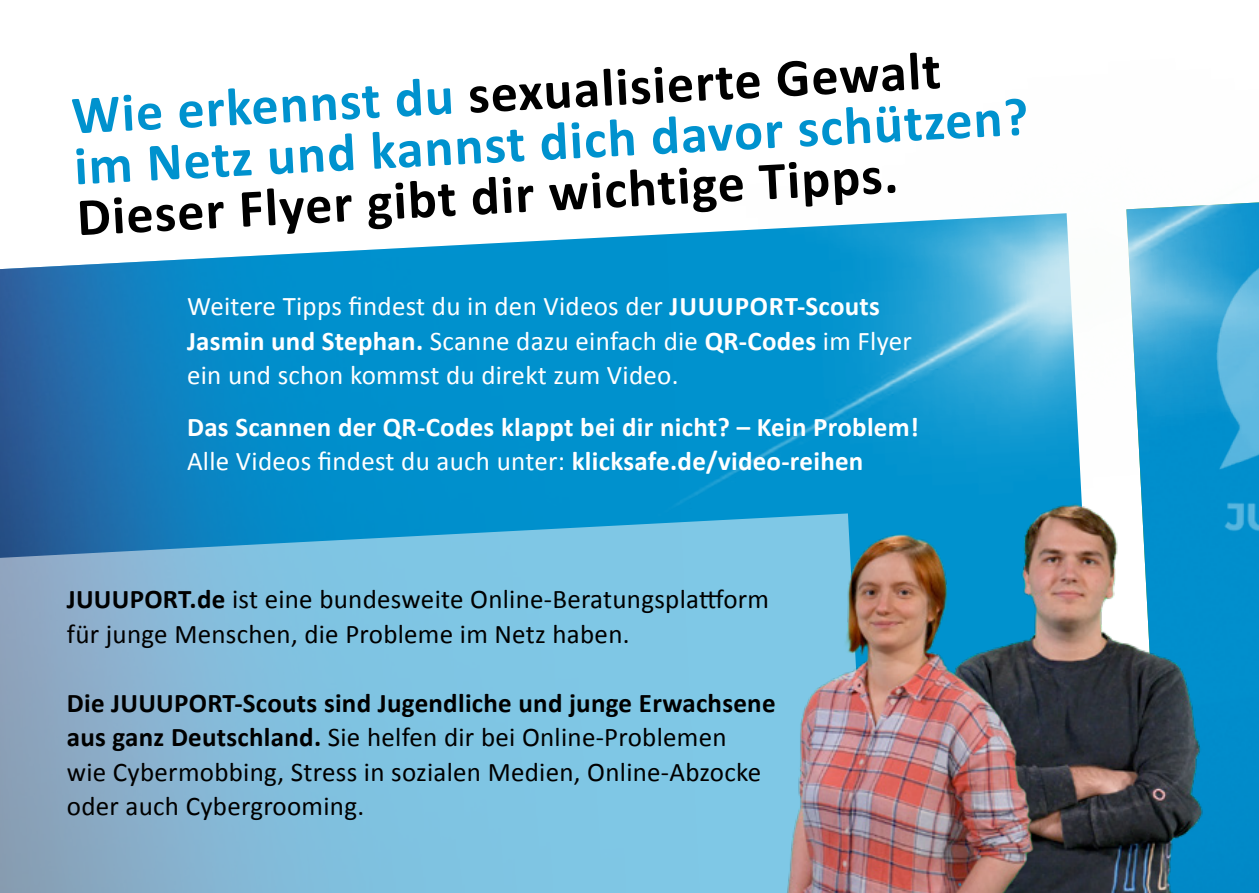
<style>
.page{position:relative;width:1259px;height:893px;background:#fff}
.page>*{position:absolute;margin:0;border:0;box-sizing:border-box;transform-origin:0 0}
.t1{font:700 54px/51px "Calibri";color:#0092ce}
.t2{font:700 54px "Calibri";color:#000}
.t3{font:27px/34.5px "Calibri";letter-spacing:.01em;color:#000}
.t4{font:27px/34.5px "Calibri";letter-spacing:.01em;color:#fff}
.t5{font:700 27px/34.5px "Calibri";letter-spacing:.01em;color:#fff}
.s1{color:#000}
.s2{font-weight:700}
.s3{font-weight:400}
</style>
<div class="page">
<img style="left:0;top:246px;width:424px;height:267px">
<div style="left:1239px;top:684px;width:20px;height:209px;background:#018bca"></div>
<img style="left:424px;top:202px;width:835px;height:482px">
<svg style="left:0;top:513px;width:870px;height:380px;background:#7ab9d9"></svg>
<img style="left:892px;top:475px;width:347px;height:418px">
<img style="left:760px;top:525px;width:287px;height:368px">
<img style="left:1165px;top:227px;width:94px;height:335px">
<h1 class="t1" style="left:70px;top:88px;width:957px;rotate:-3deg">Wie erkennst du <span class="s1">sexualisierte Gewalt<br></span>im Netz und kannst dich davor schützen?</h1>
<h1 class="t2" style="left:75px;top:179px;width:823px;rotate:-3deg">Dieser Flyer gibt dir wichtige Tipps.</h1>
<p class="t4" style="left:187px;top:288px;width:726px">Weitere Tipps findest du in den Videos der <span class="s2">JUUUPORT-Scouts<br>Jasmin und Stephan.</span> Scanne dazu einfach die <span class="s2">QR-Codes</span> im Flyer ein und schon kommst du direkt zum Video.</p>
<p class="t5" style="left:187px;top:409px;width:733px">Das Scannen der QR-Codes klappt bei dir nicht? – Kein Problem!<br><span class="s3">Alle Videos findest du auch unter:</span> klicksafe.de/video-reihen</p>
<p class="t3" style="left:67px;top:581px;width:704px"><span class="s2">JUUUPORT.de</span> ist eine bundesweite Online-Beratungsplattform für junge Menschen, die Probleme im Netz haben.</p>
<p class="t3" style="left:67px;top:685px;width:710px"><span class="s2">Die JUUUPORT-Scouts sind Jugendliche und junge Erwachsene aus ganz Deutschland.</span> Sie helfen dir bei Online-Problemen<br>wie Cybermobbing, Stress in sozialen Medien, Online-Abzocke oder auch Cybergrooming.</p>
</div>
